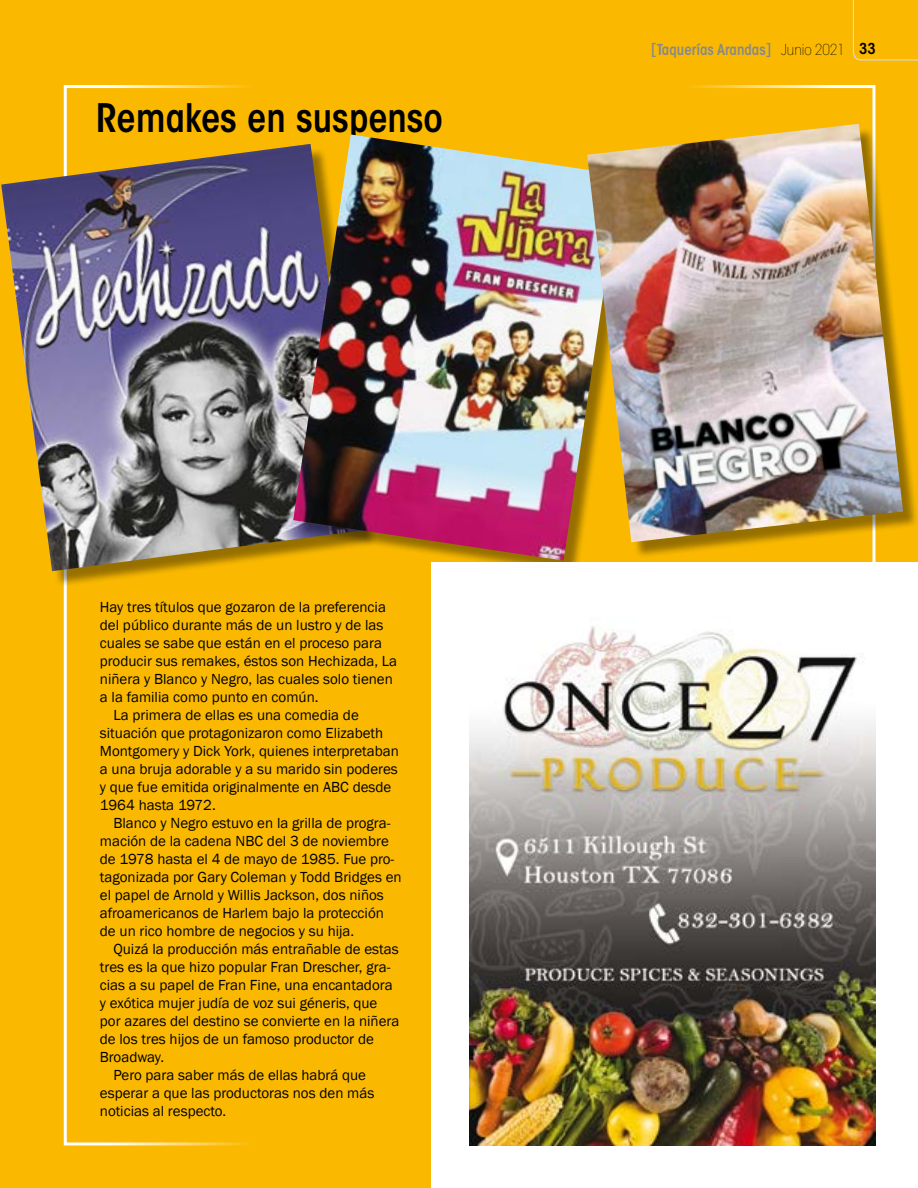
<style>
.page{position:relative;width:918px;height:1188px;background:#fab900}
.page>*{position:absolute;margin:0;border:0;box-sizing:border-box;transform-origin:0 0}
.t1{font:600 condensed 39px "ITC Avant Garde Std";color:#000}
.t2{font:15px "Franklin Gothic";color:#000}
.t3{font:600 condensed 15px "ITC Avant Garde Std";color:#87888a}
.t4{font:200 condensed 15px "ITC Avant Garde Std";color:#000}
.s1{font-weight:200;color:#000}
.s2{color:#000}
</style>
<div class="page">
<div style="left:64px;top:85px;width:227px;height:1060px;border:3px solid #fff"></div>
<div style="left:5px;top:148px;width:372px;height:439px;background:#000;opacity:.4"></div>
<img style="left:1px;top:144px;width:296px;height:427px">
<img style="left:293px;top:134px;width:294px;height:427px">
<div style="left:591px;top:126px;width:327px;height:432px;background:#000;opacity:.4"></div>
<img style="left:587px;top:124px;width:316px;height:418px">
<svg style="left:853px;top:0;width:65px;height:61px"></svg>
<div style="left:431px;top:562px;width:487px;height:626px;background:#fff"></div>
<img style="left:470px;top:626px;width:405px;height:519px">
<h1 class="t1" style="left:96px;top:93px;width:349px">Remakes en suspenso</h1>
<p class="t2" style="left:100px;top:598px;width:288px">Hay tres títulos que gozaron de la preferencia</p>
<p class="t2" style="left:100px;top:616px;width:285px">del público durante más de un lustro y de las</p>
<p class="t2" style="left:100px;top:634px;width:284px">cuales se sabe que están en el proceso para</p>
<p class="t2" style="left:100px;top:652px;width:299px">producir sus remakes, éstos son Hechizada, La</p>
<p class="t2" style="left:100px;top:670px;width:295px">niñera y Blanco y Negro, las cuales solo tienen</p>
<p class="t2" style="left:100px;top:688px;width:220px">a la familia como punto en común.</p>
<p class="t2" style="left:113px;top:706px;width:247px">La primera de ellas es una comedia de</p>
<p class="t2" style="left:100px;top:724px;width:285px">situación que protagonizaron como Elizabeth</p>
<p class="t2" style="left:100px;top:742px;width:301px">Montgomery y Dick York, quienes interpretaban</p>
<p class="t2" style="left:100px;top:760px;width:300px">a una bruja adorable y a su marido sin poderes</p>
<p class="t2" style="left:100px;top:778px;width:293px">y que fue emitida originalmente en ABC desde</p>
<p class="t2" style="left:100px;top:796px;width:117px">1964 hasta 1972.</p>
<p class="t2" style="left:113px;top:814px;width:279px">Blanco y Negro estuvo en la grilla de progra-</p>
<p class="t2" style="left:100px;top:832px;width:290px">mación de la cadena NBC del 3 de noviembre</p>
<p class="t2" style="left:100px;top:850px;width:296px">de 1978 hasta el 4 de mayo de 1985. Fue pro-</p>
<p class="t2" style="left:100px;top:868px;width:303px">tagonizada por Gary Coleman y Todd Bridges en</p>
<p class="t2" style="left:100px;top:886px;width:286px">el papel de Arnold y Willis Jackson, dos niños</p>
<p class="t2" style="left:100px;top:904px;width:286px">afroamericanos de Harlem bajo la protección</p>
<p class="t2" style="left:100px;top:922px;width:256px">de un rico hombre de negocios y su hija.</p>
<p class="t2" style="left:113px;top:940px;width:287px">Quizá la producción más entrañable de estas</p>
<p class="t2" style="left:100px;top:958px;width:292px">tres es la que hizo popular Fran Drescher, gra-</p>
<p class="t2" style="left:100px;top:976px;width:294px">cias a su papel de Fran Fine, una encantadora</p>
<p class="t2" style="left:100px;top:994px;width:279px">y exótica mujer judía de voz sui géneris, que</p>
<p class="t2" style="left:100px;top:1012px;width:301px">por azares del destino se convierte en la niñera</p>
<p class="t2" style="left:100px;top:1030px;width:276px">de los tres hijos de un famoso productor de</p>
<p class="t2" style="left:100px;top:1048px;width:66px">Broadway.</p>
<p class="t2" style="left:113px;top:1066px;width:254px">Pero para saber más de ellas habrá que</p>
<p class="t2" style="left:100px;top:1084px;width:276px">esperar a que las productoras nos den más</p>
<p class="t2" style="left:100px;top:1102px;width:128px">noticias al respecto.</p>
<p class="t3" style="left:651px;top:41px;width:226px">[Taquerías Arandas] <span class="s1">Junio 2021</span> <span class="s2">33</span></p>
<p class="t4" style="left:780px;top:41px;width:26px">Ener</p>
<p class="t4" style="left:838px;top:41px;width:9px">0</p>
</div>
